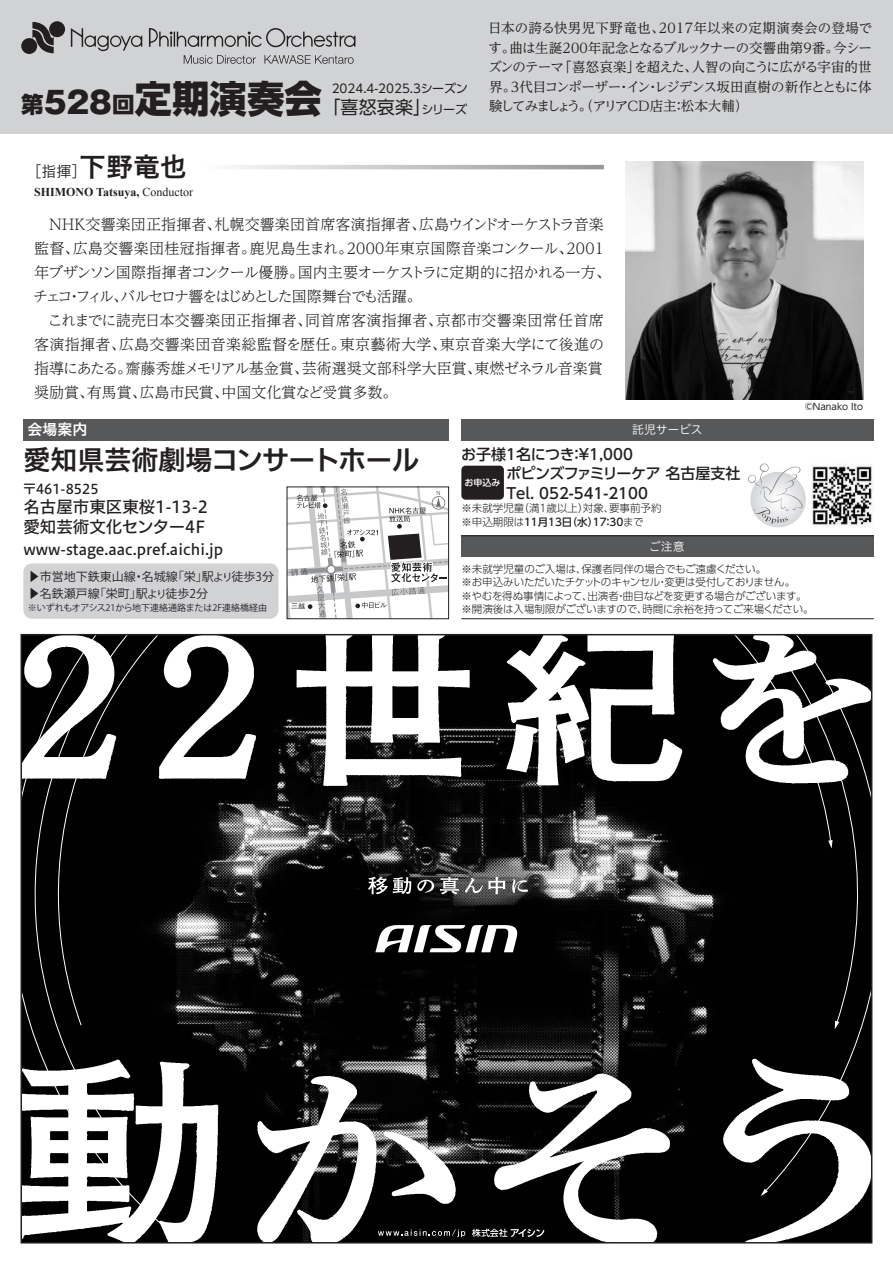
<style>
.page{position:relative;width:893px;height:1263px;background:#fff}
.page>*{position:absolute;margin:0;border:0;box-sizing:border-box;transform-origin:0 0}
.t1{font:800 37.5px "UD Shin Go NT Pro";color:#231f20}
.t2{font:27px "Hiragino UD Sans F Std N W6";letter-spacing:-.01em;color:#231f20}
.t3{font:18px "UD Shin Go Pr 6 N";color:#231f20}
.t4{font:16.5px/19.5px "Hiragino UD Sans F Std N W5";color:#231f20}
.t5{font:300 15px/24px "UD Reimin Pr 6 N";color:#231f20}
.t6{font:500 15px/19.5px "UD Shin Go Pr 6 N";color:#231f20}
.t7{font:15px "Hiragino UD Sans F Std N W5";color:#231f20}
.t8{font:15px "Hiragino UD Sans Std N W3";color:#231f20}
.t9{font:15px "Hiragino UD Sans Std N W6";color:#fff}
.t10{font:13.5px/19.5px "UD Reimin Pr 6 N";letter-spacing:-.065em;color:#231f20;text-align:justify}
.t11{font:13.5px "Hiragino UD Sans F Std N W5";color:#231f20}
.t12{font:12px/16.5px "Koz Go Pro";color:#231f20}
.t13{font:700 12px "Times New Roman";color:#231f20}
.t14{font:12px "UD Shin Go Pr 6 N";color:#231f20}
.t15{font:12px "Hiragino UD Sans Std N W3";letter-spacing:-.03em;color:#fff}
.t16{font:300 10.5px/13.5px "UD Shin Go Pr 6 N";letter-spacing:-.02em;color:#231f20}
.t17{font:300 10.5px/13.5px "UD Shin Go Pr 6 N";color:#231f20}
.t18{font:9px "Koz Go Pro";color:#231f20}
.t19{font:9px "UD Shin Go Pr 6 N";color:#231f20}
.t20{font:500 9px "UD Shin Go Pr 6 N";color:#fff}
.s1{font-size:22.5px}
.s2{font-family:"Gothic MB101 Pr 6";font-size:30px}
.s3{font-size:12px}
.s4{font-family:"Hiragino UD Sans Std N W6";font-size:27px}
.s5{font-weight:400}
.s6{font-size:10.5px}
.s7{font-weight:500}
</style>
<div class="page">
<svg style="left:24px;top:788px;width:845px;height:266px;background:#171717"></svg>
<svg style="left:24px;top:637px;width:845px;height:151px;fill:#010101"></svg>
<svg style="left:24px;top:1054px;width:845px;height:186px;fill:#010101"></svg>
<div style="left:0;top:0;width:893px;height:134px;background:#d1d2d4"></div>
<svg style="left:21px;top:21px;width:334px;height:43px"></svg>
<svg style="left:235px;top:165px;width:369px;height:4px"></svg>
<img style="left:625px;top:162px;width:238px;height:238px">
<div style="left:461px;top:536px;width:413px;height:21px;background:#57585a"></div>
<hr style="left:461px;top:618px;width:413px;height:1px;background:#231f20">
<hr style="left:461px;top:535px;width:413px;height:1px;background:#231f20">
<div style="left:461px;top:419px;width:413px;height:21px;background:#57585a"></div>
<div style="left:23px;top:419px;width:426px;height:21px;background:#57585a"></div>
<div style="left:23px;top:563px;width:256px;height:56px;background:#d1d2d4;border-radius:9px"></div>
<img style="left:811px;top:465px;width:63px;height:62px">
<div style="left:461px;top:466px;width:43px;height:34px;background:#231f20;border-radius:4px"></div>
<svg style="left:289px;top:489px;width:158px;height:128px"></svg>
<div style="left:287px;top:487px;width:162px;height:132px;border:1px solid #231f20"></div>
<svg style="left:748px;top:463px;width:58px;height:65px"></svg>
<h1 class="t1" style="left:21px;top:68px;width:302px"><span class="s1">第</span><span class="s2">528</span><span class="s1">回</span>定期演奏会</h1>
<p class="t14" style="left:332px;top:79px;width:138px">2024.4-2025.3シーズン</p>
<p class="t3" style="left:322px;top:92px;width:146px">「喜怒哀楽」<span class="s3">シリーズ</span></p>
<p class="t10" style="left:488px;top:18px;width:386px">日本の誇る快男児下野竜也、2017年以来の定期演奏会の登場です。曲は生誕200年記念となるブルックナーの交響曲第9番。今シーズンのテーマ「喜怒哀楽」を超えた、人智の向こうに広がる宇宙的世界。3代目コンポーザー・イン・レジデンス坂田直樹の新作とともに体験してみましょう。（アリアCD店主：松本大輔）</p>
<p class="t8" style="left:27px;top:160px;width:162px">［指揮］<span class="s4">下野竜也</span></p>
<p class="t13" style="left:34px;top:183px;width:161px">SHIMONO Tatsuya, <span class="s5">Conductor</span></p>
<p class="t5" style="left:33px;top:212px;width:579px;text-indent:16px">NHK交響楽団正指揮者、札幌交響楽団首席客演指揮者、広島ウインドオーケストラ音楽監督、広島交響楽団桂冠指揮者。鹿児島生まれ。2000年東京国際音楽コンクール、2001年ブザンソン国際指揮者コンクール優勝。国内主要オーケストラに定期的に招かれる一方、チェコ・フィル、バルセロナ響をはじめとした国際舞台でも活躍。</p>
<p class="t5" style="left:34px;top:308px;width:572px;text-align:justify;text-indent:14px">これまでに読売日本交響楽団正指揮者、同首席客演指揮者、京都市交響楽団常任首席客演指揮者、広島交響楽団音楽総監督を歴任。東京藝術大学、東京音楽大学にて後進の指導にあたる。齋藤秀雄メモリアル基金賞、芸術選奨文部科学大臣賞、東燃ゼネラル音楽賞奨励賞、有馬賞、広島市民賞、中国文化賞など受賞多数。</p>
<p class="t19" style="left:805px;top:400px;width:60px">©Nanako Ito</p>
<p class="t9" style="left:28px;top:418px;width:61px">会場案内</p>
<h2 class="t2" style="left:23px;top:439px;width:397px">愛知県芸術劇場コンサートホール</h2>
<p class="t11" style="left:23px;top:479px;width:77px">〒461-8525</p>
<p class="t4" style="left:23px;top:496px;width:186px">名古屋市東区東桜1-13-2愛知芸術文化センター4F</p>
<p class="t7" style="left:23px;top:538px;width:201px">www-stage.aac.pref.aichi.jp</p>
<p class="t12" style="left:28px;top:569px;width:248px">▶市営地下鉄東山線・名城線「栄」駅<span class="s6">より</span>徒歩3分▶名鉄瀬戸線「栄町」駅<span class="s6">より</span>徒歩2分</p>
<p class="t18" style="left:28px;top:602px;width:241px">※いずれもオアシス21から地下連絡通路または2F連絡橋経由</p>
<p class="t15" style="left:632px;top:421px;width:72px">託児サービス</p>
<p class="t6" style="left:506px;top:444px;width:236px;text-indent:-45px">お子様1名につき：¥1,000<br>ポピンズファミリーケア 名古屋支社<br>Tel. 052-541-2100</p>
<p class="t17" style="left:461px;top:501px;width:202px">※未就学児童（満1歳以上）対象、要事前予約※申込期限は<span class="s7">11月13日（水）17：30</span>まで</p>
<p class="t20" style="left:465px;top:476px;width:37px">お申込み</p>
<p class="t15" style="left:649px;top:538px;width:37px">ご注意</p>
<p class="t16" style="left:461px;top:562px;width:354px">※未就学児童のご入場は、保護者同伴の場合でもご遠慮ください。<br>※お申込みいただいたチケットのキャンセル・変更は受付しておりません。<br>※やむを得ぬ事情によって、出演者・曲目などを変更する場合がございます。※開演後は入場制限がございますので、時間に余裕を持ってご来場ください。</p>
</div>
